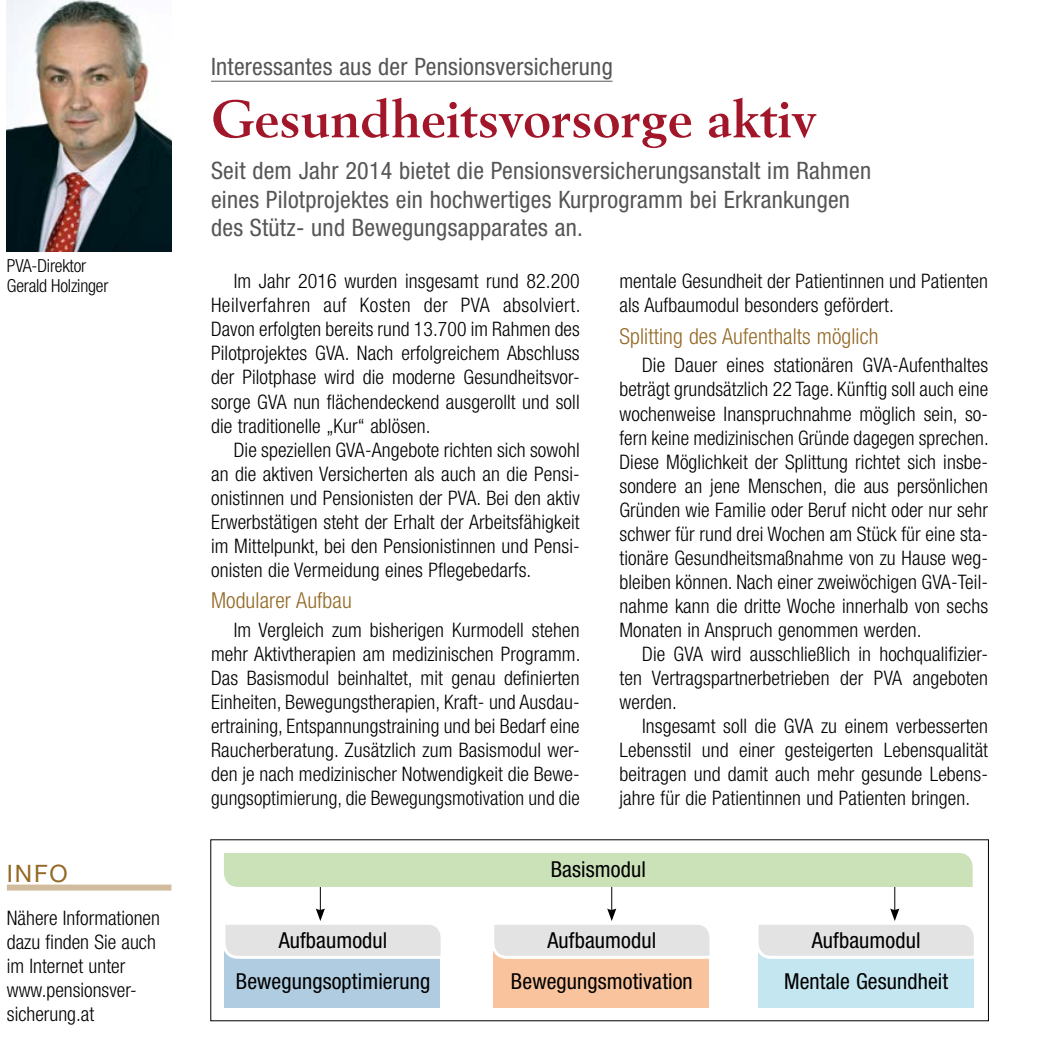
<style>
.page{position:relative;width:1037px;height:1048px;background:#fff}
.page>*{position:absolute;margin:0;border:0;box-sizing:border-box;transform-origin:0 0}
.t1{font:700 52px "Berling LT Std";color:#a21629}
.t2{font:condensed 24px/28px "Helvetica Neue LT Std";letter-spacing:.01em;color:#565656}
.t3{font:24px "Helvetica Neue LT Std";color:#946925}
.t4{font:condensed 22px "Helvetica Neue LT Std";letter-spacing:.005em;color:#000}
.t5{font:300 condensed 22px "Helvetica Neue LT Std";letter-spacing:.005em;color:#946925}
.t6{font:300 condensed 20px/24px "Helvetica Neue LT Std";letter-spacing:.005em;color:#000;text-align:justify}
.t7{font:300 condensed 18px/20px "Helvetica Neue LT Std";letter-spacing:-.01em;color:#000}
</style>
<div class="page">
<div style="left:7px;top:884px;width:164px;height:6px;background:#d1bc9e"></div>
<img style="left:7px;top:0;width:164px;height:251px">
<hr style="left:211px;top:81px;width:401px;height:1px;background:#565656">
<svg style="left:210px;top:839px;width:779px;height:181px"></svg>
<div style="left:225px;top:950px;width:215px;height:57px;background:#b0cce0"></div>
<div style="left:493px;top:950px;width:216px;height:57px;background:#f9c39d"></div>
<div style="left:757px;top:950px;width:216px;height:57px;background:#c4e6f0"></div>
<svg style="left:221px;top:852px;width:757px;height:107px"></svg>
<p class="t7" style="left:7px;top:255px;width:103px">PVA-Direktor<br>Gerald Holzinger</p>
<p class="t3" style="left:7px;top:858px;width:62px">INFO</p>
<p class="t6" style="left:7px;top:905px;width:155px;text-align:left">Nähere Informationen dazu finden Sie auch im Internet unter www.pensionsver&shy;siche rung.at</p>
<p class="t2" style="left:211px;top:53px;width:403px">Interessantes aus der Pensionsversicherung</p>
<h1 class="t1" style="left:211px;top:88px;width:606px">Gesundheitsvorsorge aktiv</h1>
<p class="t2" style="left:211px;top:157px;width:661px">Seit dem Jahr 2014 bietet die Pensionsversicherungsanstalt im Rahmen eines Pilotprojektes ein hochwertiges Kurprogramm bei Erkrankungen des Stütz- und Bewegungsapparates an.</p>
<p class="t6" style="left:619px;top:269px;width:370px">mentale Gesundheit der Patientinnen und Patienten als Aufbaumodul besonders gefördert.</p>
<p class="t5" style="left:619px;top:323px;width:261px">Splitting des Aufenthalts möglich</p>
<p class="t6" style="left:619px;top:353px;width:371px;text-indent:23px">Die Dauer eines stationären GVA-Aufenthaltes beträgt grundsätzlich 22 Tage. Künftig soll auch eine wochenweise Inanspruchnahme möglich sein, so&shy;fern keine medizinischen Gründe dagegen sprechen.<br>Diese Möglichkeit der Splittung richtet sich insbe&shy;sondere an jene Menschen, die aus persönlichen Gründen wie Familie oder Beruf nicht oder nur sehr schwer für rund drei Wochen am Stück für eine sta&shy;tionäre Gesundheitsmaßnahme von zu Hause weg&shy;bleiben können. Nach einer zweiwöchigen GVA-Teil&shy;nahme kann die dritte Woche innerhalb von sechs Monaten in Anspruch genommen werden.</p>
<p class="t6" style="left:619px;top:641px;width:370px;text-indent:23px">Die GVA wird ausschließlich in hochqualifizier&shy;ten Vertragspartnerbetrieben der PVA angeboten werden.</p>
<p class="t6" style="left:619px;top:713px;width:370px;text-indent:23px">Insgesamt soll die GVA zu einem verbesserten Lebensstil und einer gesteigerten Lebensqualität beitragen und damit auch mehr gesunde Lebens&shy;jahre für die Patientinnen und Patienten bringen.</p>
<p class="t6" style="left:211px;top:269px;width:371px;text-indent:23px">Im Jahr 2016 wurden insgesamt rund 82.200<br>Heilverfahren auf Kosten der PVA absolviert.<br>Davon erfolgten bereits rund 13.700 im Rahmen des Pilotprojektes GVA. Nach erfolgreichem Abschluss der Pilotphase wird die moderne Gesundheitsvor&shy;sorge GVA nun flächendeckend ausgerollt und soll die traditionelle „Kur“ ablösen.</p>
<p class="t6" style="left:211px;top:437px;width:370px;text-indent:23px">Die speziellen GVA-Angebote richten sich sowohl an die aktiven Versicherten als auch an die Pensi&shy;onistinnen und Pensionisten der PVA. Bei den aktiv Erwerbstätigen steht der Erhalt der Arbeitsfähigkeit im Mittelpunkt, bei den Pensionistinnen und Pensi&shy;onisten die Vermeidung eines Pflegebedarfs.</p>
<p class="t5" style="left:211px;top:587px;width:142px">Modularer Aufbau</p>
<p class="t6" style="left:211px;top:617px;width:371px;text-indent:23px">Im Vergleich zum bisherigen Kurmodell stehen mehr Aktivtherapien am medizinischen Programm.<br>Das Basismodul beinhaltet, mit genau definierten Einheiten, Bewegungstherapien, Kraft- und Ausdau&shy;ertraining, Entspannungstraining und bei Bedarf eine Raucherberatung. Zusätzlich zum Basismodul wer&shy;den je nach medizinischer Notwendigkeit die Bewe&shy;gungsoptimierung, die Bewegungsmotivation und die</p>
<p class="t4" style="left:550px;top:856px;width:97px">Basismodul</p>
<p class="t4" style="left:279px;top:927px;width:110px">Aufbaumodul</p>
<p class="t4" style="left:547px;top:927px;width:110px">Aufbaumodul</p>
<p class="t4" style="left:811px;top:927px;width:110px">Aufbaumodul</p>
<p class="t4" style="left:236px;top:968px;width:196px">Bewegungsoptimierung</p>
<p class="t4" style="left:511px;top:968px;width:183px">Bewegungsmotivation</p>
<p class="t4" style="left:784px;top:968px;width:166px">Mentale Gesundheit</p>
</div>
